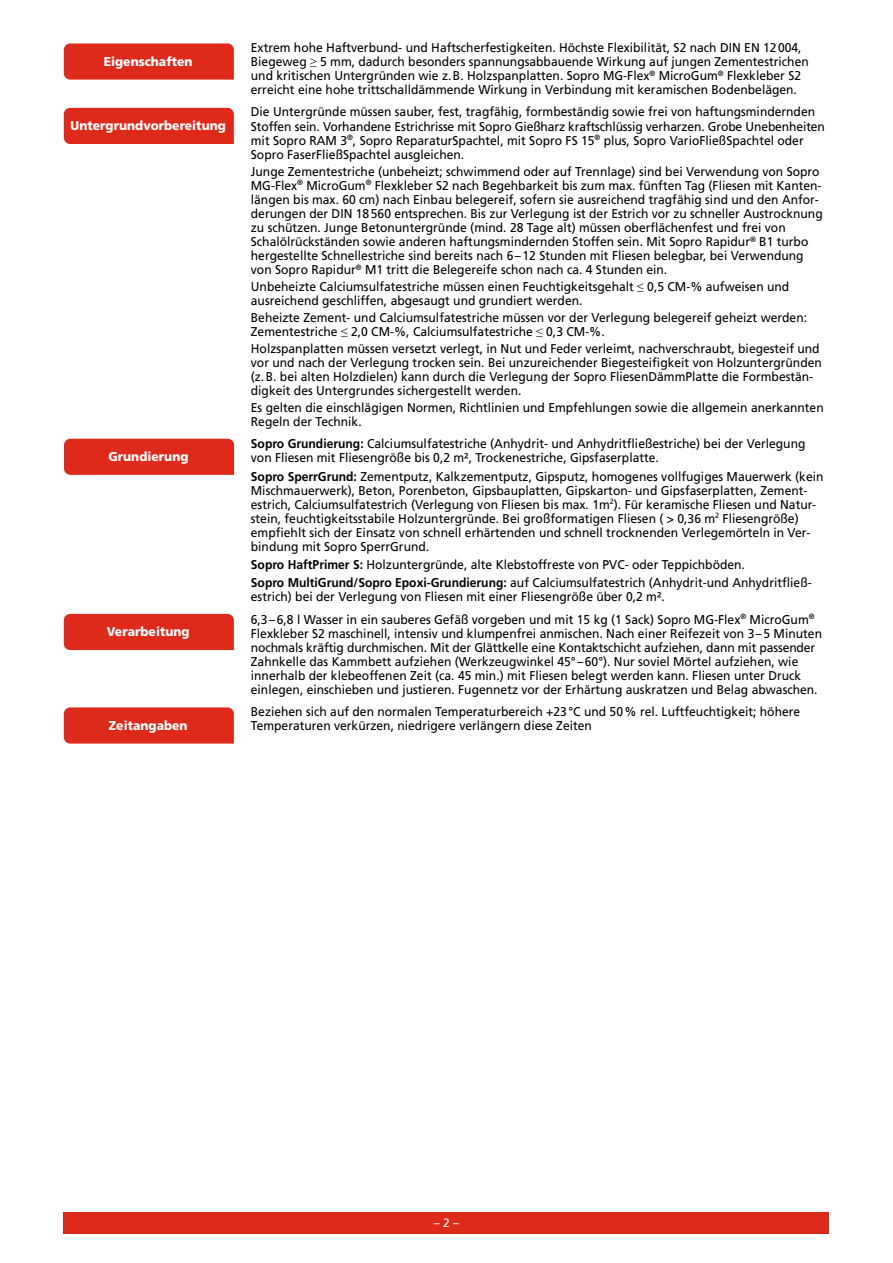
<style>
.page{position:relative;width:893px;height:1263px;background:#fff}
.page>*{position:absolute;margin:0;border:0;box-sizing:border-box;transform-origin:0 0}
.t1{font:12.75px/14.1px "Frutiger LT";color:#000;scale:.95 1}
.t2{font:900 12.75px "Frutiger LT";color:#fff;scale:.95 1}
.t3{font:12px "Frutiger LT";color:#fff}
.s1{font-weight:700}
</style>
<div class="page">
<div style="left:64px;top:1212px;width:765px;height:21px;background:#dd2a1b"></div>
<div style="left:64px;top:43px;width:170px;height:37px;background:#dd2a1b"></div>
<div style="left:64px;top:108px;width:170px;height:36px;background:#dd2a1b"></div>
<div style="left:64px;top:439px;width:170px;height:36px;background:#dd2a1b"></div>
<div style="left:64px;top:614px;width:170px;height:36px;background:#dd2a1b"></div>
<div style="left:64px;top:707px;width:170px;height:36px;background:#dd2a1b"></div>
<p class="t2" style="left:104px;top:54px;width:95px">Eigenschaften</p>
<p class="t2" style="left:71px;top:118px;width:165px">Untergrundvorbereitung</p>
<p class="t2" style="left:108px;top:449px;width:86px">Grundierung</p>
<p class="t2" style="left:107px;top:624px;width:89px">Verarbeitung</p>
<p class="t2" style="left:109px;top:718px;width:84px">Zeitangaben</p>
<p class="t1" style="left:251px;top:41px;width:589px">Extrem hohe Haftverbund- und Haftscherfestigkeiten. Höchste Flexibilität, S2 nach DIN EN 12004, Biegeweg ≥ 5 mm, dadurch besonders spannungsabbauende Wirkung auf jungen Zementestrichen und kritischen Untergründen wie z.B. Holzspanplatten. Sopro MG-Flex<sup>®</sup> MicroGum<sup>®</sup> Flexkleber S2 erreicht eine hohe trittschalldämmende Wirkung in Verbindung mit keramischen Bodenbelägen.</p>
<p class="t1" style="left:251px;top:105px;width:606px">Die Untergründe müssen sauber, fest, tragfähig, formbeständig sowie frei von haftungsmindernden Stoffen sein. Vorhandene Estrichrisse mit Sopro Gießharz kraftschlüssig verharzen. Grobe Unebenheiten mit Sopro RAM 3<sup>®</sup>, Sopro ReparaturSpachtel, mit Sopro FS 15<sup>®</sup> plus, Sopro VarioFließSpachtel oder Sopro FaserFließSpachtel ausgleichen.</p>
<p class="t1" style="left:251px;top:164px;width:603px">Junge Zementestriche (unbeheizt; schwimmend oder auf Trennlage) sind bei Verwendung von Sopro MG-Flex<sup>®</sup> MicroGum<sup>®</sup> Flexkleber S2 nach Begehbarkeit bis zum max. fünften Tag (Fliesen mit Kanten&shy;längen bis max. 60 cm) nach Einbau belegereif, sofern sie ausreichend tragfähig sind und den Anfor&shy;derungen der DIN 18560 entsprechen. Bis zur Verlegung ist der Estrich vor zu schneller Austrocknung zu schützen. Junge Betonuntergründe (mind. 28 Tage alt) müssen oberflächenfest und frei von Schalölrückständen sowie anderen haftungsmindernden Stoffen sein. Mit Sopro Rapidur<sup>®</sup> B1 turbo hergestellte Schnellestriche sind bereits nach 6–12 Stunden mit Fliesen belegbar, bei Verwendung von Sopro Rapidur<sup>®</sup> M1 tritt die Belegereife schon nach ca. 4 Stunden ein.</p>
<p class="t1" style="left:251px;top:279px;width:568px">Unbeheizte Calciumsulfatestriche müssen einen Feuchtigkeitsgehalt ≤ 0,5 CM-% aufweisen und ausreichend geschliffen, abgesaugt und grundiert werden.</p>
<p class="t1" style="left:251px;top:310px;width:587px">Beheizte Zement- und Calciumsulfatestriche müssen vor der Verlegung belegereif geheizt werden:<br>Zementestriche ≤ 2,0 CM-%, Calciumsulfatestriche ≤ 0,3 CM-%.</p>
<p class="t1" style="left:251px;top:341px;width:603px">Holzspanplatten müssen versetzt verlegt, in Nut und Feder verleimt, nachverschraubt, biegesteif und vor und nach der Verlegung trocken sein. Bei unzureichender Biegesteifigkeit von Holzuntergründen (z.B. bei alten Holzdielen) kann durch die Verlegung der Sopro FliesenDämmPlatte die Formbestän&shy;digkeit des Untergrundes sichergestellt werden.</p>
<p class="t1" style="left:251px;top:401px;width:604px">Es gelten die einschlägigen Normen, Richtlinien und Empfehlungen sowie die allgemein anerkannten<br>Regeln der Technik.</p>
<p class="t1" style="left:251px;top:437px;width:585px"><span class="s1">Sopro Grundierung:</span> Calciumsulfatestriche (Anhydrit- und Anhydritfließestriche) bei der Verlegung von Fliesen mit Fliesengröße bis 0,2 m², Trockenestriche, Gipsfaserplatte.</p>
<p class="t1" style="left:251px;top:469px;width:604px"><span class="s1">Sopro SperrGrund:</span> Zementputz, Kalkzementputz, Gipsputz, homogenes vollfugiges Mauerwerk (kein Mischmauerwerk), Beton, Porenbeton, Gipsbauplatten, Gipskarton- und Gipsfaserplatten, Zement&shy;estrich, Calciumsulfatestrich (Verlegung von Fliesen bis max. 1m<sup>2</sup>). Für keramische Fliesen und Natur&shy;stein, feuchtigkeitsstabile Holzuntergründe. Bei großformatigen Fliesen ( &gt; 0,36 m<sup>2</sup> Fliesengröße) empfiehlt sich der Einsatz von schnell erhärtenden und schnell trocknenden Verlegemörteln in Ver&shy;bindung mit Sopro SperrGrund.</p>
<p class="t1" style="left:251px;top:555px;width:591px;line-height:18.3px"><span class="s1">Sopro HaftPrimer S:</span> Holzuntergründe, alte Klebstoffreste von PVC- oder Teppichböden.<br><span class="s1">Sopro MultiGrund/Sopro Epoxi-Grundierung:</span> auf Calciumsulfatestrich (Anhydrit-und Anhydritfließ-</p>
<p class="t1" style="left:251px;top:586px;width:595px;line-height:22.4px">estrich) bei der Verlegung von Fliesen mit einer Fliesengröße über 0,2 m².<br>6,3–6,8 l Wasser in ein sauberes Gefäß vorgeben und mit 15 kg (1 Sack) Sopro MG-Flex<sup>®</sup> MicroGum<sup>®</sup></p>
<p class="t1" style="left:251px;top:626px;width:603px">Flexkleber S2 maschinell, intensiv und klumpenfrei anmischen. Nach einer Reifezeit von 3–5 Minuten nochmals kräftig durchmischen. Mit der Glättkelle eine Kontaktschicht aufziehen, dann mit passender Zahnkelle das Kammbett aufziehen (Werkzeugwinkel 45°–60°). Nur soviel Mörtel aufziehen, wie innerhalb der klebeoffenen Zeit (ca. 45 min.) mit Fliesen belegt werden kann. Fliesen unter Druck einlegen, einschieben und justieren. Fugennetz vor der Erhärtung auskratzen und Belag abwaschen.</p>
<p class="t1" style="left:251px;top:705px;width:580px">Beziehen sich auf den normalen Temperaturbereich +23°C und 50% rel. Luftfeuchtigkeit; höhere<br>Temperaturen verkürzen, niedrigere verlängern diese Zeiten</p>
<p class="t3" style="left:434px;top:1215px;width:27px">– 2 –</p>
</div>
